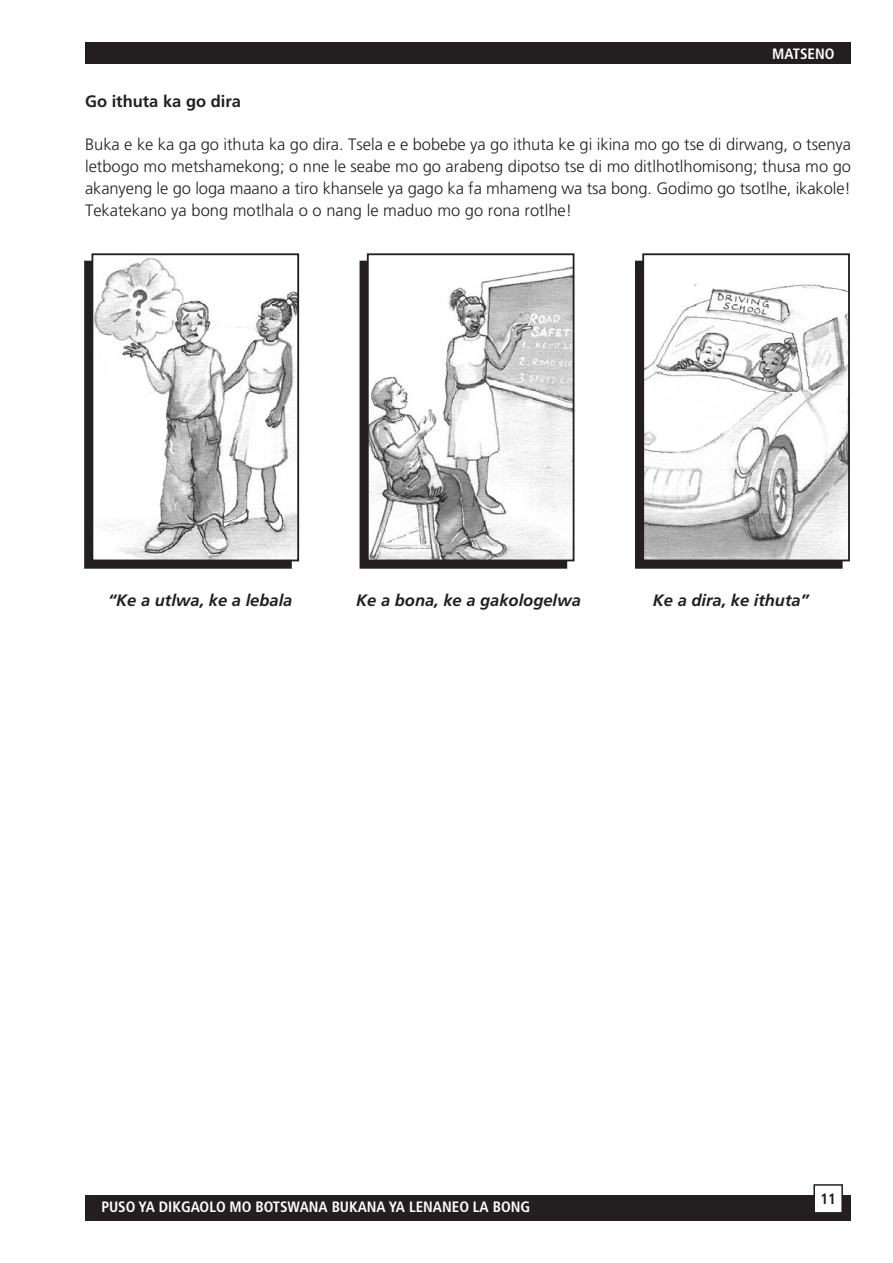
<style>
.page{position:relative;width:893px;height:1263px;background:#fff}
.page>*{position:absolute;margin:0;border:0;box-sizing:border-box;transform-origin:0 0}
.t1{font:300 16.5px/21.8px "Frutiger";color:#231f20;text-align:justify}
.t2{font:italic 700 16.5px "Frutiger";color:#231f20}
.t3{font:700 16.5px "Frutiger";color:#231f20}
.t4{font:700 condensed 15px "Frutiger";color:#fff}
.t5{font:700 condensed 15px "Frutiger";color:#231f20}
</style>
<div class="page">
<div style="left:85px;top:43px;width:765px;height:21px;background:#231f20"></div>
<div style="left:85px;top:1195px;width:765px;height:25px;background:#231f20"></div>
<div style="left:813px;top:1184px;width:29px;height:30px;background:#fff;border:2px solid #231f20"></div>
<div style="left:84px;top:261px;width:208px;height:308px;background:#231f20;border:2px solid #231f20"></div>
<img style="left:94px;top:258px;width:202px;height:300px">
<div style="left:91px;top:253px;width:208px;height:308px;border:2px solid #231f20"></div>
<div style="left:359px;top:261px;width:208px;height:308px;background:#231f20;border:2px solid #231f20"></div>
<img style="left:370px;top:261px;width:201px;height:297px">
<div style="left:367px;top:253px;width:207px;height:308px;border:2px solid #231f20"></div>
<div style="left:635px;top:261px;width:207px;height:308px;background:#231f20;border:2px solid #231f20"></div>
<img style="left:645px;top:261px;width:201px;height:297px">
<div style="left:642px;top:253px;width:207px;height:308px;border:2px solid #231f20"></div>
<p class="t4" style="left:772px;top:48px;width:64px">MATSENO</p>
<p class="t3" style="left:85px;top:94px;width:157px">Go ithuta ka go dira</p>
<p class="t1" style="left:85px;top:135px;width:767px">Buka e ke ka ga go ithuta ka go dira. Tsela e e bobebe ya go ithuta ke gi ikina mo go tse di dirwang, o tsenya letbogo mo metshamekong; o nne le seabe mo go arabeng dipotso tse di mo ditlhotlhomisong; thusa mo go akanyeng le go loga maano a tiro khansele ya gago ka fa mhameng wa tsa bong. Godimo go tsotlhe, ikakole!<br>Tekatekano ya bong motlhala o o nang le maduo mo go rona rotlhe!</p>
<p class="t2" style="left:108px;top:593px;width:186px">“Ke a utlwa, ke a lebala</p>
<p class="t2" style="left:356px;top:593px;width:226px">Ke a bona, ke a gakologelwa</p>
<p class="t2" style="left:653px;top:593px;width:157px">Ke a dira, ke ithuta”</p>
<p class="t4" style="left:101px;top:1201px;width:430px">PUSO YA DIKGAOLO MO BOTSWANA BUKANA YA LENANEO LA BONG</p>
<p class="t5" style="left:820px;top:1193px;width:17px">11</p>
</div>
